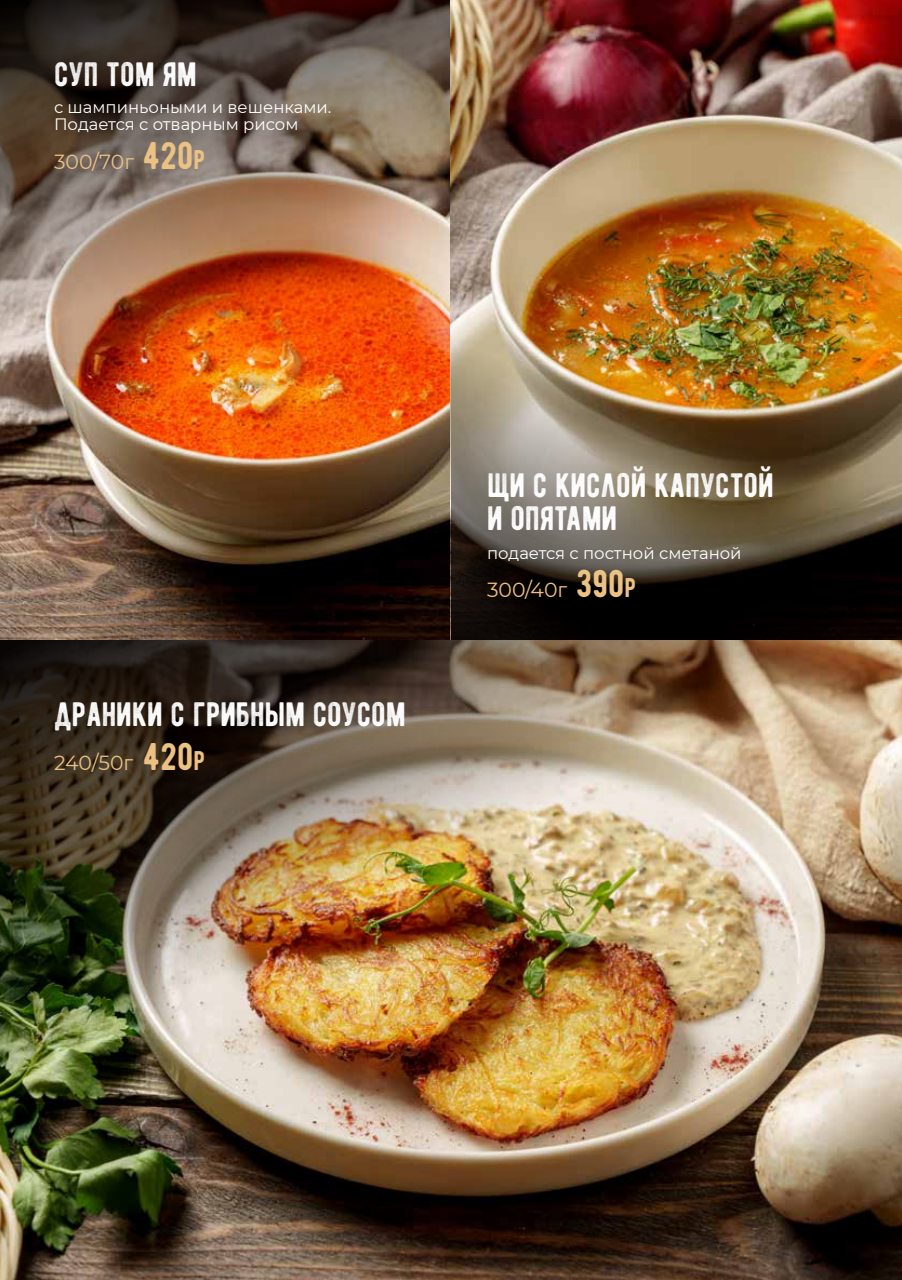
<style>
.page{position:relative;width:902px;height:1280px;background:#fff}
.page>*{position:absolute;margin:0;border:0;box-sizing:border-box;transform-origin:0 0}
.t1{font:38.4px "BERNIER Regular";color:#ebc184}
.t2{font:33.9px/33px "BERNIER Distressed";color:#fff}
.t3{font:20.4px "Montserrat";color:#ebc184}
.t4{font:16.5px/16.5px "Montserrat";color:#fff}
.s1{font-size:27px}
</style>
<div class="page">
<img style="left:0;top:0;width:901px;height:640px">
<img style="left:0;top:0;width:451px;height:449px">
<img style="left:451px;top:120px;width:450px;height:520px">
<img style="left:0;top:640px;width:901px;height:640px">
<h2 class="t2" style="left:54px;top:57px;width:144px">суп том ям</h2>
<p class="t4" style="left:54px;top:99px;width:279px">с шампиньоными и вешенками.<br>Подается с отварным рисом</p>
<p class="t3" style="left:54px;top:147px;width:82px">300/70г</p>
<h1 class="t1" style="left:143px;top:131px;width:63px">420<span class="s1">р</span></h1>
<h2 class="t2" style="left:54px;top:697px;width:353px">драники с грибным соусом</h2>
<p class="t3" style="left:54px;top:748px;width:81px">240/50г</p>
<h1 class="t1" style="left:143px;top:732px;width:63px">420<span class="s1">р</span></h1>
<h2 class="t2" style="left:487px;top:469px;width:288px">щи с кислой капустой и опятами</h2>
<p class="t4" style="left:487px;top:544px;width:256px">подается с постной сметаной</p>
<p class="t3" style="left:487px;top:576px;width:82px">300/40г</p>
<h1 class="t1" style="left:576px;top:560px;width:62px">390<span class="s1">р</span></h1>
</div>
